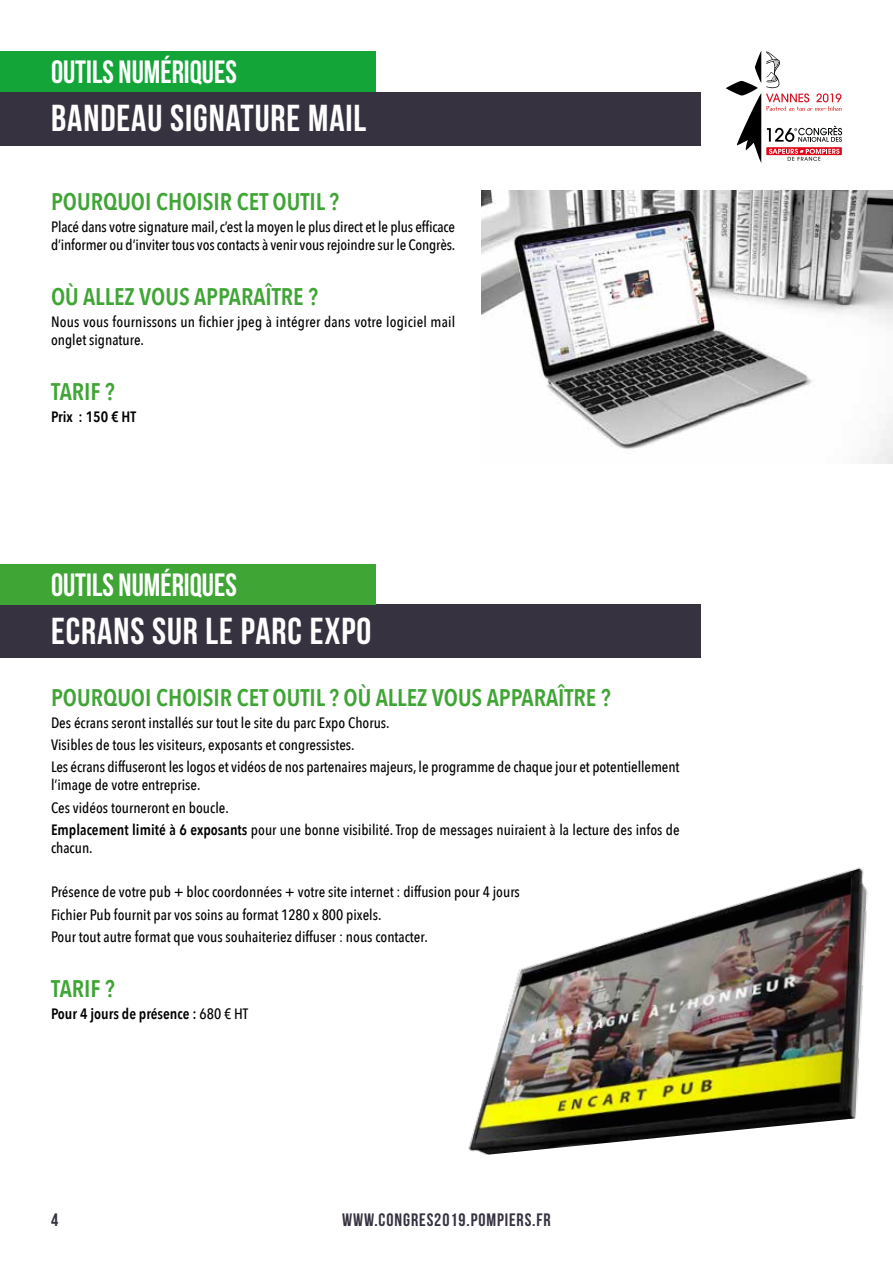
<style>
.page{position:relative;width:893px;height:1263px;background:#fff}
.page>*{position:absolute;margin:0;border:0;box-sizing:border-box;transform-origin:0 0}
.t1{font:37.5px "Bebas Neue";letter-spacing:.025em;color:#fff}
.t2{font:32.25px "Bebas Neue";color:#fff;scale:.95 1}
.t3{font:600 24px "Avenir Next Condensed";color:#3fa535}
.t4{font:18px "Bebas Neue";letter-spacing:.05em;color:#363240}
.t5{font:500 15px/22.2px "Avenir Next Condensed";color:#000}
.t6{font:600 15px "Avenir Next Condensed";color:#000}
.s1{font-weight:600}
.s2{font-weight:500}
</style>
<div class="page">
<svg style="left:726px;top:51px;width:116px;height:112px"></svg>
<div style="left:0;top:92px;width:701px;height:54px;background:#363240"></div>
<img style="left:468px;top:867px;width:400px;height:288px">
<div style="left:0;top:605px;width:701px;height:53px;background:#363240"></div>
<div style="left:0;top:564px;width:376px;height:41px;background:#3fa535"></div>
<div style="left:0;top:51px;width:376px;height:41px;background:#13a538"></div>
<img style="left:481px;top:190px;width:412px;height:273px">
<h2 class="t2" style="left:51px;top:54px;width:197px">OUTILS NUMÉRIQUES</h2>
<h1 class="t1" style="left:51px;top:98px;width:317px">BANDEAU SIGNATURE MAIL</h1>
<h3 class="t3" style="left:51px;top:181px;width:26px">POURQUOI</h3>
<h3 class="t3" style="left:156px;top:181px;width:12px">CHOISIR</h3>
<h3 class="t3" style="left:237px;top:181px;width:47px">CET OUTIL</h3>
<h3 class="t3" style="left:329px;top:181px;width:11px">?</h3>
<p class="t5" style="left:51px;top:218px;width:406px;line-height:18px">Placé dans votre signature mail, c’est la moyen le plus direct et le plus efficace d’informer ou d’inviter tous vos contacts à venir vous rejoindre sur le Congrès.</p>
<h3 class="t3" style="left:51px;top:276px;width:44px">OÙ ALLE</h3>
<h3 class="t3" style="left:125px;top:276px;width:40px">Z VOUS</h3>
<h3 class="t3" style="left:194px;top:276px;width:13px">APPARA</h3>
<h3 class="t3" style="left:266px;top:276px;width:54px">ÎTRE ?</h3>
<p class="t5" style="left:51px;top:313px;width:406px;line-height:18px">Nous vous fournissons un fichier jpeg à intégrer dans votre logiciel mail onglet signature.</p>
<h3 class="t3" style="left:51px;top:371px;width:65px">TARI F ?</h3>
<p class="t6" style="left:51px;top:404px;width:87px">PRIX : 150 € HT</p>
<h2 class="t2" style="left:51px;top:567px;width:197px">OUTILS NUMÉRIQUES</h2>
<h1 class="t1" style="left:51px;top:610px;width:322px">ECRANS SUR LE PARC EXPO</h1>
<h3 class="t3" style="left:51px;top:676px;width:26px">POURQUOI</h3>
<h3 class="t3" style="left:156px;top:676px;width:12px">CHOISIR</h3>
<h3 class="t3" style="left:237px;top:676px;width:47px">CET OUTIL</h3>
<h3 class="t3" style="left:329px;top:676px;width:58px">? OÙ ALLE</h3>
<h3 class="t3" style="left:417px;top:676px;width:40px">Z VOUS</h3>
<h3 class="t3" style="left:487px;top:676px;width:13px">APPARA</h3>
<h3 class="t3" style="left:558px;top:676px;width:54px">ÎTRE ?</h3>
<p class="t5" style="left:51px;top:711px;width:630px">Des écrans seront installés sur tout le site du parc Expo Chorus.<br>Visibles de tous les visiteurs, exposants et congressistes.<br>Les écrans diffuseront les logos et vidéos de nos partenaires majeurs, le programme de chaque jour et potentiellement</p>
<p class="t5" style="left:51px;top:774px;width:630px">l’image de votre entreprise.<br>Ces vidéos tourneront en boucle.<br><span class="s1">EMPLACEMENT LIMITÉ À 6 EXPOSANTS</span> pour une bonne visibilité. Trop de messages nuiraient à la lecture des infos de</p>
<p class="t5" style="left:51px;top:836px;width:43px">chacun.</p>
<p class="t5" style="left:51px;top:881px;width:470px">Présence de votre pub + bloc coordonnées + votre site internet : diffusion pour 4 jours<br>Fichier Pub fournit par vos soins au format 1280 x 800 pixels.<br>Pour tout autre format que vous souhaiteriez diffuser : nous contacter.</p>
<h3 class="t3" style="left:51px;top:968px;width:65px">TARI F ?</h3>
<p class="t6" style="left:51px;top:1001px;width:199px">POUR 4 JOURS DE PRÉSENCE : <span class="s2">680 € HT</span></p>
<p class="t4" style="left:51px;top:1210px;width:9px">4</p>
<p class="t4" style="left:342px;top:1210px;width:210px">WWW.CONGRES2019.POMPIERS.FR</p>
</div>
